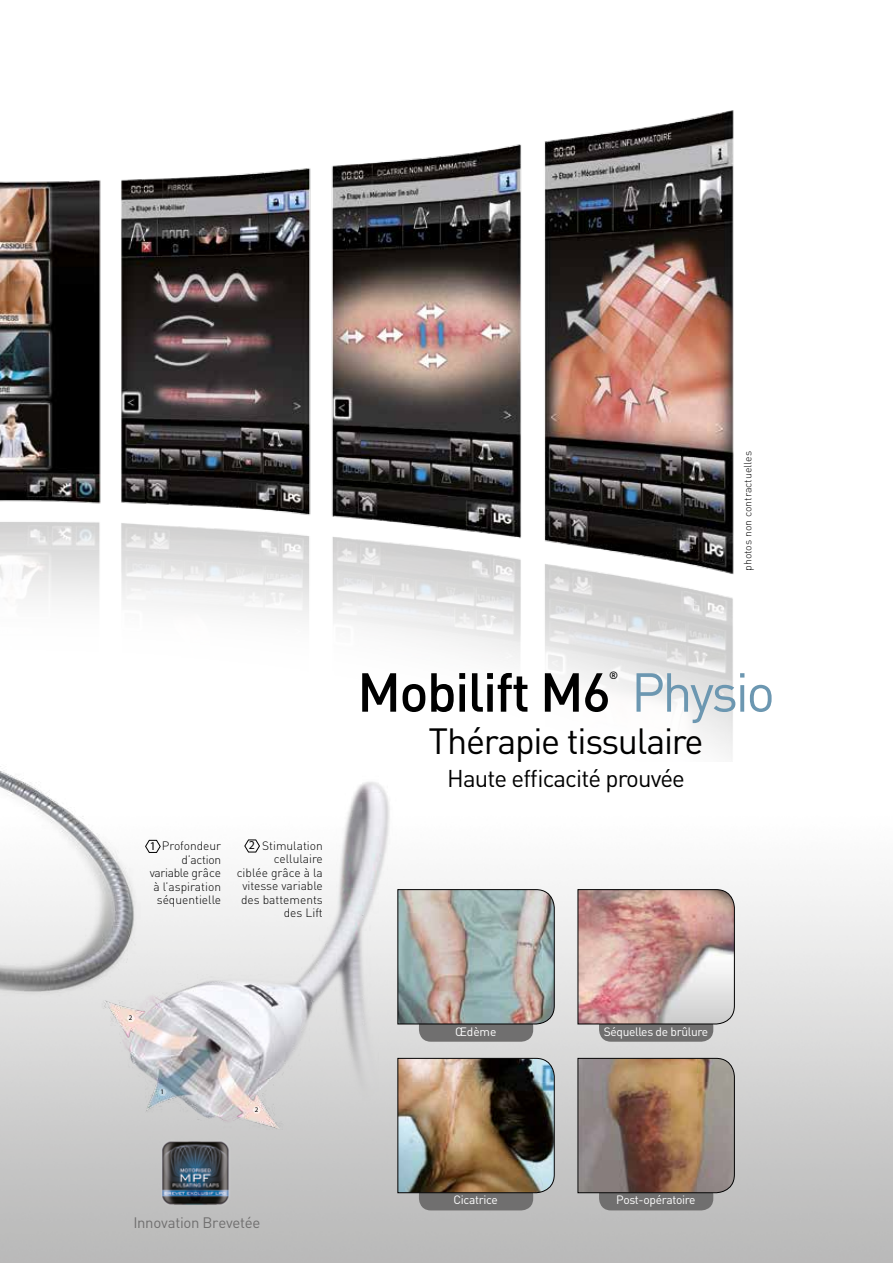
<style>
.page{position:relative;width:893px;height:1263px;background:#fff}
.page>*{position:absolute;margin:0;border:0;box-sizing:border-box;transform-origin:0 0}
.t1{font:500 54px "DIN";letter-spacing:-.03em;color:#000}
.t2{font:36px "DIN";letter-spacing:-.035em;color:#000}
.t3{font:24px "DIN";letter-spacing:-.035em;color:#000}
.t4{font:15px "DIN";letter-spacing:-.02em;color:#706f6f}
.t5{font:300 12px/13.5px "DIN";color:#000;text-align:right}
.t6{font:12px "DIN";letter-spacing:-.03em;color:#fff}
.t7{font:12px "Myriad Pro";color:#000}
.t8{font:300 10.5px "DIN";color:#000}
.t9{font:500 10.5px "DIN";color:#000}
.t10{font:7.05px "Myriad Pro";color:#000}
.s1{font-weight:400;color:#6c97b1}
</style>
<div class="page">
<img style="left:0;top:882px;width:893px;height:381px">
<img style="left:0;top:110px;width:734px;height:649px">
<img style="left:0;top:342px;width:141px;height:835px">
<div style="left:419px;top:1183px;width:114px;height:27px;background:#706f6f;border-radius:12px"></div>
<img style="left:397px;top:1058px;width:158px;height:135px">
<div style="left:419px;top:1014px;width:114px;height:28px;background:#706f6f;border-radius:12px"></div>
<svg style="left:427px;top:889px;width:128px;height:135px;background:#aaaca8"></svg>
<div style="left:599px;top:1183px;width:114px;height:27px;background:#706f6f;border-radius:12px"></div>
<svg style="left:577px;top:1058px;width:158px;height:135px;background:#917866"></svg>
<div style="left:599px;top:1014px;width:114px;height:28px;background:#706f6f;border-radius:12px"></div>
<img style="left:577px;top:889px;width:158px;height:135px">
<img style="left:94px;top:767px;width:333px;height:406px">
<svg style="left:252px;top:1106px;width:9px;height:7px"></svg>
<svg style="left:127px;top:1015px;width:8px;height:7px"></svg>
<svg style="left:158px;top:1089px;width:9px;height:7px"></svg>
<svg style="left:145px;top:840px;width:16px;height:13px"></svg>
<svg style="left:244px;top:839px;width:16px;height:13px"></svg>
<img style="left:161px;top:1138px;width:71px;height:68px">
<p class="t8" style="left:741px;top:571px;width:121px;rotate:-90deg">photos non contractuelles</p>
<p class="t7" style="left:249px;top:838px;width:8px">2</p>
<p class="t7" style="left:150px;top:838px;width:8px">1</p>
<p class="t5" style="left:237px;top:839px;width:88px">Stimulation cellulaire<br>ciblée grâce à la vitesse variable des battements des Lift</p>
<p class="t5" style="left:150px;top:839px;width:73px">Profondeur d’action variable grâce à l’aspiration séquentielle</p>
<p class="t10" style="left:129px;top:1014px;width:5px">2</p>
<p class="t10" style="left:161px;top:1087px;width:5px">1</p>
<p class="t10" style="left:255px;top:1105px;width:5px">2</p>
<p class="t4" style="left:133px;top:1213px;width:129px">Innovation Brevetée</p>
<p class="t9" style="left:609px;top:668px;width:11px">®</p>
<h1 class="t1" style="left:357px;top:658px;width:419px">Mobilift M6 <span class="s1">Physio</span></h1>
<h2 class="t2" style="left:429px;top:719px;width:277px">Thérapie tissulaire</h2>
<h3 class="t3" style="left:447px;top:763px;width:239px">Haute efficacité prouvée</h3>
<p class="t6" style="left:455px;top:1024px;width:43px">Œdème</p>
<p class="t6" style="left:454px;top:1192px;width:46px">Cicatrice</p>
<p class="t6" style="left:604px;top:1024px;width:106px">Séquelles de brûlure</p>
<p class="t6" style="left:616px;top:1192px;width:81px">Post-opératoire</p>
</div>
